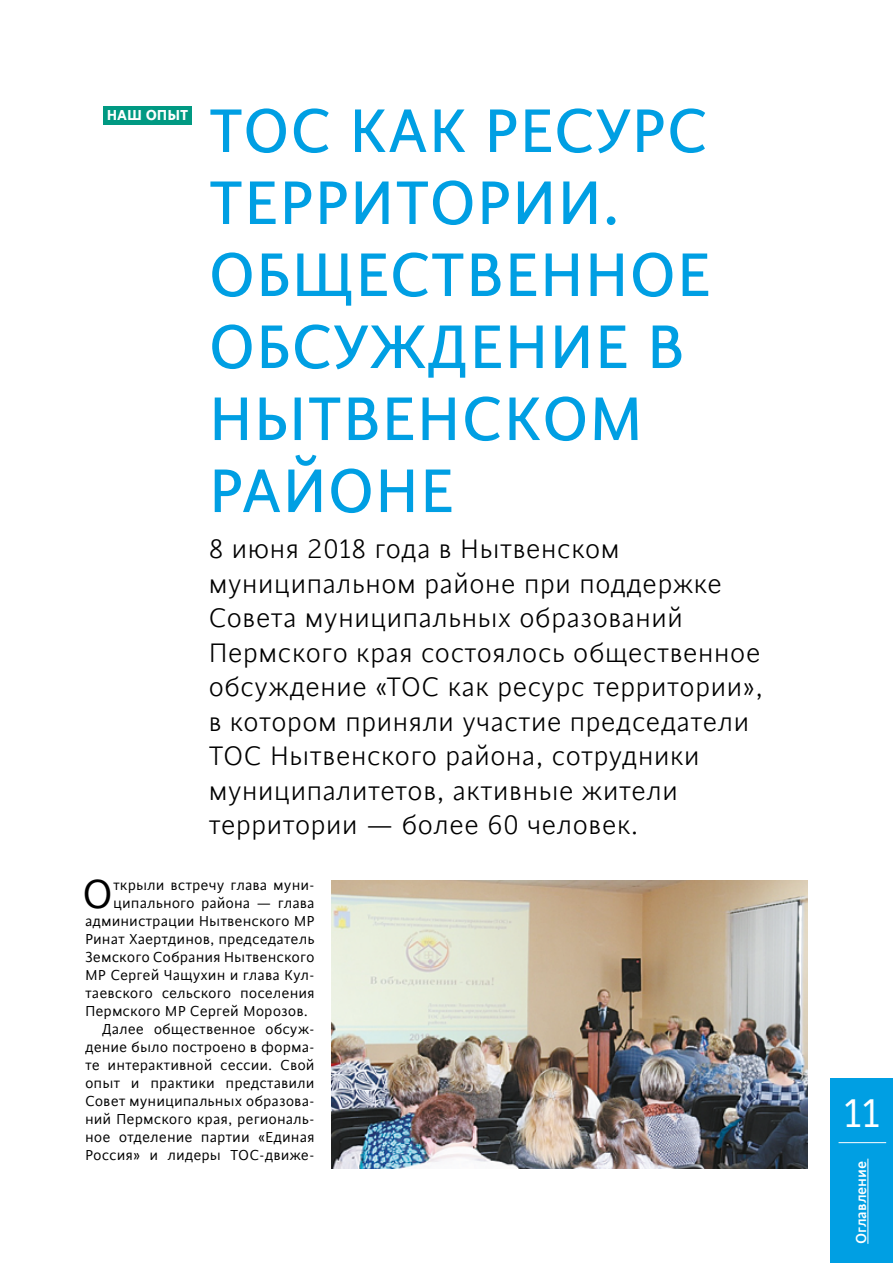
<style>
.page{position:relative;width:893px;height:1263px;background:#fff}
.page>*{position:absolute;margin:0;border:0;box-sizing:border-box;transform-origin:0 0}
.head{font:69px/72px "Cinta";color:#009fe3}
.text{font:45.45px "Cinta";color:#000}
.t1{font:45px "Cinta";color:#fff}
.head_small{font:300 30px/34.5px "Cinta";color:#000}
.text-2{font:16.2px/18px "Cinta";color:#000;text-align:justify}
.t2{font:500 16.2px "Cinta";color:#fff}
.text-3{font:700 16.2px "Cinta";color:#fff}
</style>
<div class="page">
<div style="left:831px;top:1078px;width:62px;height:185px;background:#009fe3"></div>
<hr style="left:867px;top:1158px;width:1px;height:86px;background:#fff">
<hr style="left:838px;top:1142px;width:48px;height:1px;background:#fff">
<div style="left:103px;top:106px;width:88px;height:18px;background:#009982"></div>
<img style="left:332px;top:880px;width:476px;height:288px">
<p class="text-3" style="left:107px;top:105px;width:83px">НАШ ОПЫТ</p>
<p class="head" style="left:208px;top:96px;width:501px">ТОС КАК РЕСУРС<br>ТЕРРИТОРИИ.</p>
<p class="head" style="left:208px;top:240px;width:505px">ОБЩЕСТВЕННОЕ<br>ОБСУЖДЕНИЕ В<br>НЫТВЕНСКОМ<br>РАЙОНЕ</p>
<p class="head_small" style="left:208px;top:532px;width:556px">8 июня 2018 года в Нытвенском муниципальном районе при поддержке Совета муниципальных образований Пермского края состоялось общественное обсуждение «ТОС как ресурс территории», в котором приняли участие председатели ТОС Нытвенского района, сотрудники муниципалитетов, активные жители территории — более 60 человек.</p>
<p class="text" style="left:82px;top:869px;width:32px">О</p>
<p class="text-2" style="left:113px;top:877px;width:203px">ткрыли встречу глава муни-</p>
<p class="text-2" style="left:113px;top:895px;width:203px">ципального района — глава</p>
<p class="text-2" style="left:85px;top:913px;width:231px">администрации Нытвенского МР</p>
<p class="text-2" style="left:85px;top:931px;width:231px">Ринат Хаертдинов, председатель</p>
<p class="text-2" style="left:85px;top:949px;width:231px">Земского Собрания Нытвенского</p>
<p class="text-2" style="left:85px;top:967px;width:231px">МР Сергей Чащухин и глава Кул-</p>
<p class="text-2" style="left:85px;top:985px;width:231px">таевского сельского поселения</p>
<p class="text-2" style="left:85px;top:1003px;width:224px">Пермского МР Сергей Морозов.</p>
<p class="text-2" style="left:85px;top:1021px;width:231px;text-indent:17px">Далее общественное обсуж&shy;дение было построено в форма&shy;те интерактивной сессии. Свой опыт и практики представили Совет муниципальных образова&shy;ний Пермского края, региональ&shy;ное отделение партии «Единая Россия» и лидеры ТОС-движе-</p>
<h3 class="t1" style="left:843px;top:1088px;width:38px">11</h3>
<p class="t2" style="left:852px;top:1244px;width:85px;rotate:-90deg">Оглавление</p>
</div>
